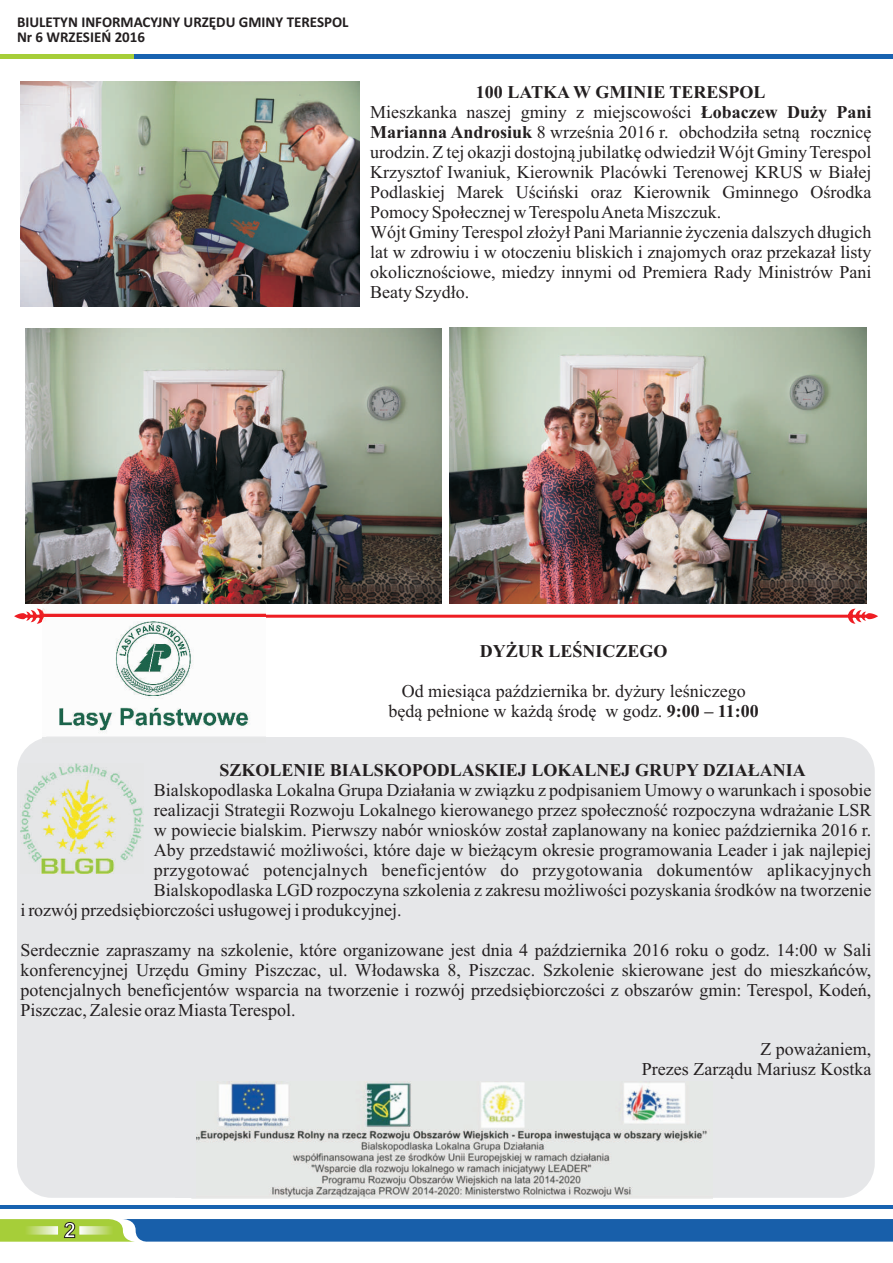
<style>
.page{position:relative;width:893px;height:1263px;background:#fff}
.page>*{position:absolute;margin:0;border:0;box-sizing:border-box;transform-origin:0 0}
.t1{font:18px/20px "Times New Roman";color:#231f20}
.t2{font:700 18px "Times New Roman";color:#231f20}
.t3{font:700 15px/15px "Calibri";color:#231f20}
.s1{font-weight:700}
</style>
<div class="page">
<div style="left:17px;top:737px;width:858px;height:461px;background:#e6e7e9;border-radius:35px"></div>
<svg style="left:0;top:1219px;width:893px;height:23px;background:#2f70a0"></svg>
<svg style="left:24px;top:1226px;width:34px;height:8px"></svg>
<hr style="left:0;top:1205px;width:893px;height:4px;background:#1863b0">
<svg style="left:79px;top:1226px;width:34px;height:8px"></svg>
<hr style="left:134px;top:55px;width:759px;height:4px;background:#1863b0">
<hr style="left:0;top:55px;width:134px;height:4px;background:#a6ce39">
<img style="left:21px;top:82px;width:338px;height:224px">
<img style="left:25px;top:328px;width:417px;height:276px">
<img style="left:450px;top:328px;width:416px;height:276px">
<svg style="left:14px;top:609px;width:864px;height:15px"></svg>
<img style="left:43px;top:608px;width:222px;height:130px">
<img style="left:21px;top:763px;width:122px;height:110px">
<img style="left:196px;top:1082px;width:511px;height:116px">
<p class="t3" style="left:17px;top:15px;width:333px">BIULETYN INFORMACYJNY URZÊDU GMINY TERESPOL<br>Nr 6 WRZESIEÑ 2016</p>
<p class="t1" style="left:370px;top:84px;width:503px;text-indent:106px"><span class="s1">100 LATKA W GMINIE TERESPOL<br></span>Mieszkanka naszej gminy z miejscowoœci <span class="s1">£obaczew Du¿y Pani Marianna Androsiuk</span> 8 wrzeœnia 2016 r. obchodzi³a setn¹ rocznicê urodzin. Z tej okazji dostojn¹ jubilatkê odwiedzi³ Wójt Gminy Terespol Krzysztof Iwaniuk, Kierownik Placówki Terenowej KRUS w Bia³ej Podlaskiej Marek Uœciñski oraz Kierownik Gminnego Oœrodka Pomocy Spo³ecznej w Terespolu Aneta Miszczuk.<br>Wójt Gminy Terespol z³o¿y³ Pani Mariannie ¿yczenia dalszych d³ugich lat w zdrowiu i w otoczeniu bliskich i znajomych oraz przekaza³ listy okolicznoœciowe, miedzy innymi od Premiera Rady Ministrów Pani Beaty Szyd³o.</p>
<p class="t2" style="left:480px;top:644px;width:189px">DY¯UR LEŒNICZEGO</p>
<p class="t1" style="left:388px;top:682px;width:372px;text-align:center">Od miesi¹ca paŸdziernika br. dy¿ury leœniczego bêd¹ pe³nione w ka¿d¹ œrodê w godz. <span class="s1">9:00 – 11:00</span></p>
<p class="t2" style="left:219px;top:764px;width:588px">SZKOLENIE BIALSKOPODLASKIEJ LOKALNEJ GRUPY DZIA£ANIA</p>
<p class="t1" style="left:154px;top:782px;width:719px">Bialskopodlaska Lokalna Grupa Dzia³ania w zwi¹zku z podpisaniem Umowy o warunkach i sposobie</p>
<p class="t1" style="left:154px;top:802px;width:719px">realizacji Strategii Rozwoju Lokalnego kierowanego przez spo³ecznoœæ rozpoczyna wdra¿anie LSR</p>
<p class="t1" style="left:154px;top:822px;width:719px">w powiecie bialskim. Pierwszy nabór wniosków zosta³ zaplanowany na koniec paŸdziernika 2016 r.</p>
<p class="t1" style="left:154px;top:842px;width:719px">Aby przedstawiæ mo¿liwoœci, które daje w bie¿¹cym okresie programowania Leader i jak najlepiej</p>
<p class="t1" style="left:154px;top:862px;width:719px">przygotowaæ potencjalnych beneficjentów do przygotowania dokumentów aplikacyjnych</p>
<p class="t1" style="left:154px;top:882px;width:719px">Bialskopodlaska LGD rozpoczyna szkolenia z zakresu mo¿liwoœci pozyskania œrodków na tworzenie</p>
<p class="t1" style="left:21px;top:901px;width:382px">i rozwój przedsiêbiorczoœci us³ugowej i produkcyjnej.</p>
<p class="t1" style="left:21px;top:941px;width:852px;text-align:justify">Serdecznie zapraszamy na szkolenie, które organizowane jest dnia 4 paŸdziernika 2016 roku o godz. 14:00 w Sali konferencyjnej Urzêdu Gminy Piszczac, ul. W³odawska 8, Piszczac. Szkolenie skierowane jest do mieszkañców, potencjalnych beneficjentów wsparcia na tworzenie i rozwój przedsiêbiorczoœci z obszarów gmin: Terespol, Kodeñ, Piszczac, Zalesie oraz Miasta Terespol.</p>
<p class="t1" style="left:642px;top:1041px;width:231px;text-align:right">Z powa¿aniem,<br>Prezes Zarz¹du Mariusz Kostka</p>
</div>
